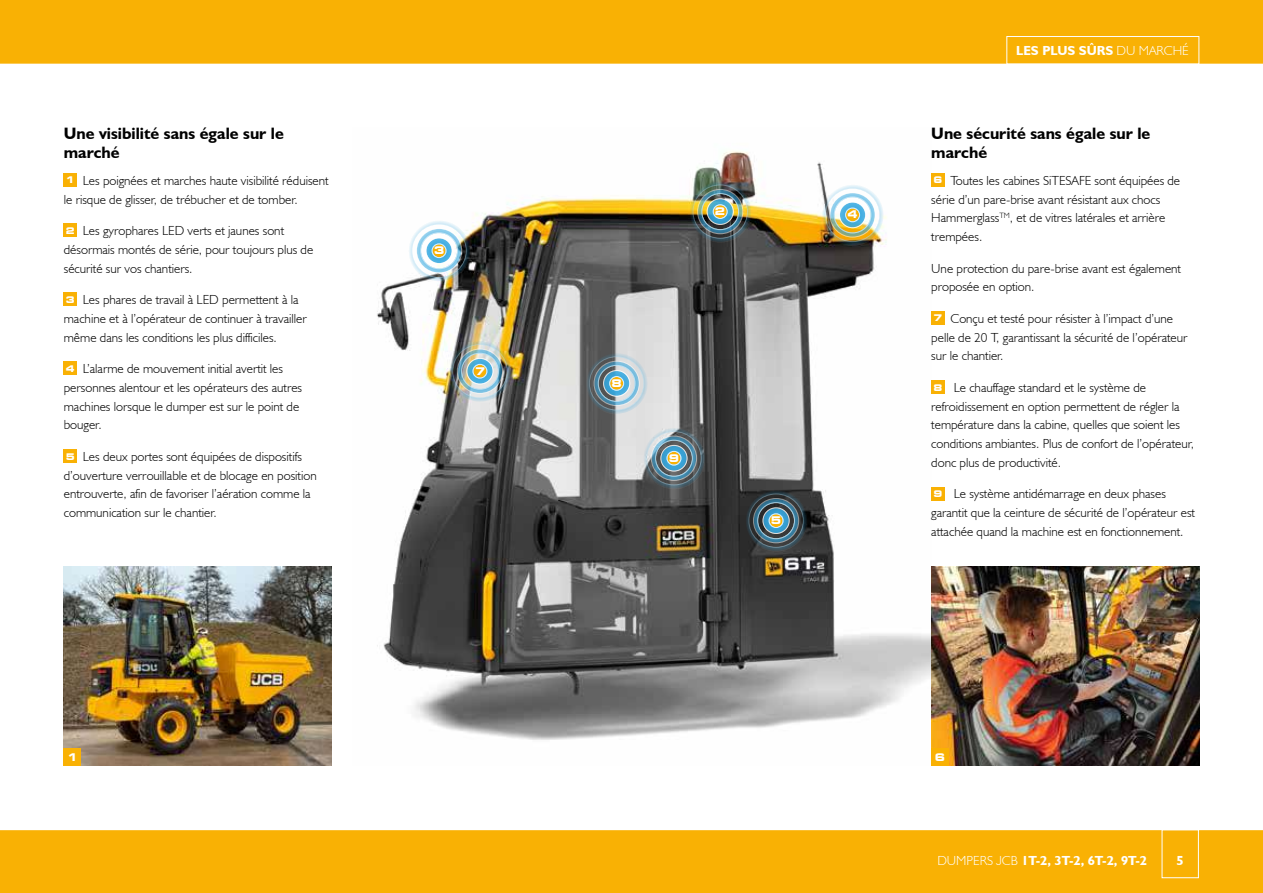
<style>
.page{position:relative;width:1263px;height:893px;background:#fff}
.page>*{position:absolute;margin:0;border:0;box-sizing:border-box;transform-origin:0 0}
.t1{font:700 16.5px/18.8px "JCB Euro";color:#000}
.t2{font:300 13.2px/18.8px "JCB Euro";color:#000}
.t3{font:700 13.2px "JCB Euro";color:#fff}
.t4{font:700 expanded 10.5px "Square 721 BT";color:#fff}
.s1{font-family:"Square 721 BT";font-weight:700;font-stretch:expanded;font-size:9.15px;color:#fff}
.s2{font-weight:300}
</style>
<div class="page">
<img style="left:377px;top:151px;width:554px;height:589px">
<div style="left:0;top:829px;width:1263px;height:64px;background:#f9b104"></div>
<hr style="left:0;top:829px;width:1263px;height:1px;background:#fff">
<img style="left:931px;top:567px;width:268px;height:198px">
<div style="left:0;top:0;width:1263px;height:64px;background:#f9b104"></div>
<div style="left:1162px;top:829px;width:37px;height:49px;border:1px solid #fff"></div>
<img style="left:64px;top:567px;width:268px;height:198px">
<svg style="left:584px;top:352px;width:65px;height:63px;background:#93a4a8"></svg>
<svg style="left:642px;top:427px;width:64px;height:63px;background:#76878b"></svg>
<img style="left:688px;top:180px;width:64px;height:63px">
<img style="left:820px;top:183px;width:65px;height:63px">
<div style="left:1006px;top:36px;width:193px;height:28px;border:1px solid #fff"></div>
<div style="left:64px;top:174px;width:13px;height:13px;background:#f9b104"></div>
<div style="left:64px;top:224px;width:13px;height:13px;background:#f9b104"></div>
<div style="left:64px;top:293px;width:13px;height:13px;background:#f9b104"></div>
<div style="left:64px;top:362px;width:13px;height:13px;background:#f9b104"></div>
<div style="left:64px;top:450px;width:13px;height:13px;background:#f9b104"></div>
<div style="left:931px;top:174px;width:13px;height:13px;background:#f9b104"></div>
<div style="left:931px;top:312px;width:13px;height:13px;background:#f9b104"></div>
<div style="left:931px;top:381px;width:13px;height:13px;background:#f9b104"></div>
<div style="left:931px;top:487px;width:13px;height:13px;background:#f9b104"></div>
<svg style="left:744px;top:489px;width:64px;height:63px;background:#46575c"></svg>
<img style="left:448px;top:340px;width:64px;height:63px">
<svg style="left:407px;top:219px;width:64px;height:63px"></svg>
<div style="left:64px;top:748px;width:17px;height:17px;background:#f9b104"></div>
<div style="left:931px;top:748px;width:18px;height:17px;background:#f9b104"></div>
<p class="t1" style="left:64px;top:123px;width:222px">Une visibilité sans égale sur le marché</p>
<p class="t2" style="left:64px;top:171px;width:266px"><span class="s1">1</span> Les poignées et marches haute visibilité réduisent le risque de glisser, de trébucher et de tomber.</p>
<p class="t2" style="left:64px;top:221px;width:251px"><span class="s1">2</span> Les gyrophares LED verts et jaunes sont désormais montés de série, pour toujours plus de sécurité sur vos chantiers.</p>
<p class="t2" style="left:64px;top:290px;width:245px"><span class="s1">3</span> Les phares de travail à LED permettent à la machine et à l’opérateur de continuer à travailler même dans les conditions les plus difficiles.</p>
<p class="t2" style="left:64px;top:359px;width:240px"><span class="s1">4</span> L’alarme de mouvement initial avertit les personnes alentour et les opérateurs des autres machines lorsque le dumper est sur le point de bouger.</p>
<p class="t2" style="left:64px;top:447px;width:254px"><span class="s1">5</span> Les deux portes sont équipées de dispositifs d’ouverture verrouillable et de blocage en position entrouverte, afin de favoriser l’aération comme la communication sur le chantier.</p>
<p class="t4" style="left:434px;top:244px;width:12px">3</p>
<p class="t4" style="left:475px;top:365px;width:12px">7</p>
<p class="t4" style="left:715px;top:205px;width:12px">2</p>
<p class="t4" style="left:847px;top:208px;width:12px">4</p>
<p class="t4" style="left:611px;top:377px;width:12px">8</p>
<p class="t4" style="left:669px;top:452px;width:12px">9</p>
<p class="t4" style="left:771px;top:514px;width:12px">5</p>
<p class="t3" style="left:1016px;top:42px;width:174px">LES PLUS SÛRS <span class="s2">DU MARCHÉ</span></p>
<p class="t1" style="left:931px;top:123px;width:220px">Une sécurité sans égale sur le marché</p>
<p class="t2" style="left:931px;top:171px;width:250px"><span class="s1">6</span> Toutes les cabines SiTESAFE sont équipées de série d’un pare‑brise avant résistant aux chocs Hammerglass<sup>TM</sup>, et de vitres latérales et arrière trempées.</p>
<p class="t2" style="left:931px;top:258px;width:251px">Une protection du pare‑brise avant est également proposée en option.</p>
<p class="t2" style="left:931px;top:309px;width:258px"><span class="s1">7</span> Conçu et testé pour résister à l’impact d’une pelle de 20 T, garantissant la sécurité de l’opérateur sur le chantier.</p>
<p class="t2" style="left:931px;top:378px;width:264px"><span class="s1">8</span> Le chauffage standard et le système de refroidissement en option permettent de régler la température dans la cabine, quelles que soient les conditions ambiantes. Plus de confort de l’opérateur, donc plus de productivité.</p>
<p class="t2" style="left:931px;top:484px;width:265px"><span class="s1">9</span> Le système antidémarrage en deux phases garantit que la ceinture de sécurité de l’opérateur est attachée quand la machine est en fonctionnement.</p>
<p class="t4" style="left:67px;top:751px;width:12px">1</p>
<p class="t4" style="left:935px;top:751px;width:12px">6</p>
<p class="t3" style="left:937px;top:852px;width:211px"><span class="s2">DUMPERS JCB</span> 1T‑2, 3T‑2, 6T‑2, 9T‑2</p>
<p class="t3" style="left:1176px;top:852px;width:9px">5</p>
</div>
